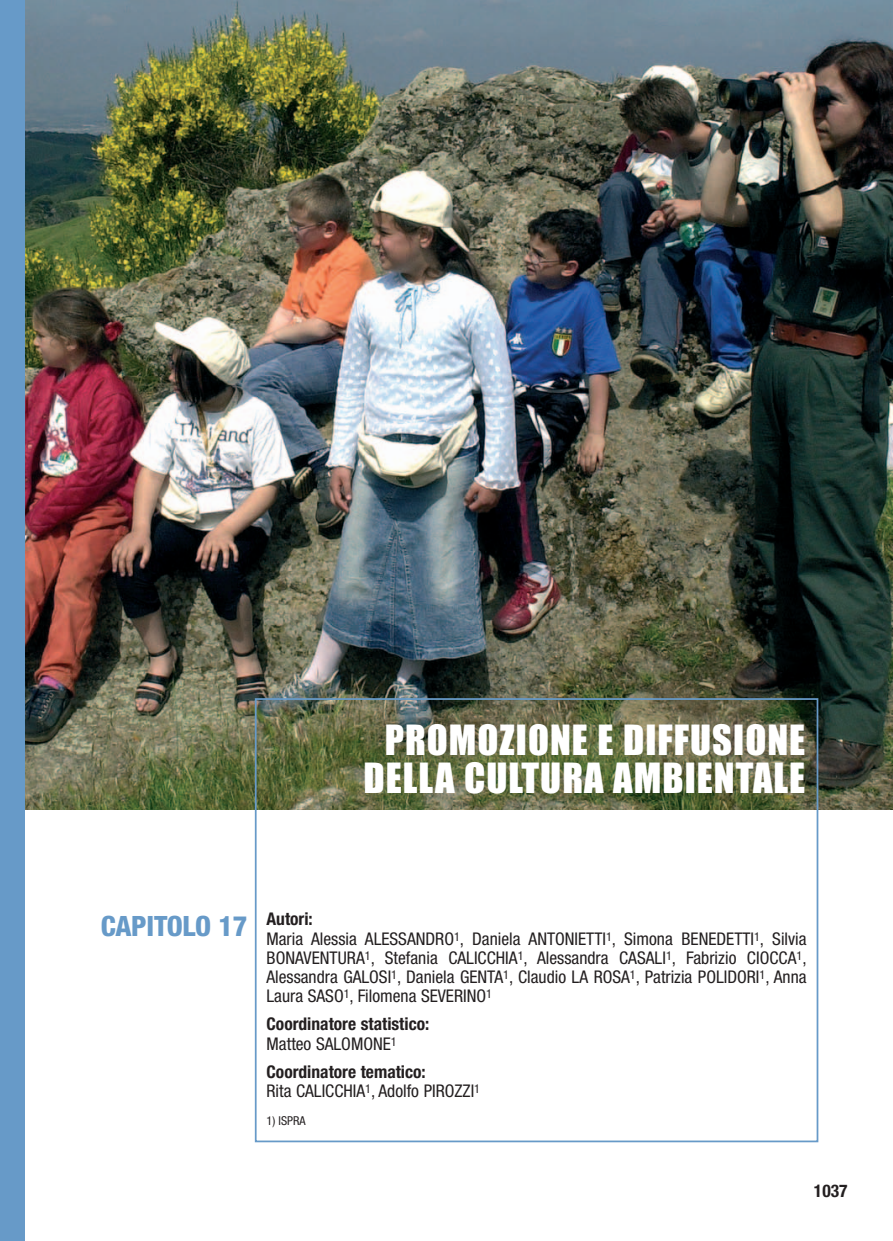
<style>
.page{position:relative;width:893px;height:1241px;background:#fff}
.page>*{position:absolute;margin:0;border:0;box-sizing:border-box;transform-origin:0 0}
.t1{font:38.5px/38.5px "Impact";letter-spacing:.025em;color:#fff;text-align:center}
.t2{font:800 condensed 28px "Helvetica Neue";letter-spacing:-.01em;color:#679ac8}
.t3{font:condensed 17.5px/19.2px "Helvetica Neue";color:#231f20}
.t4{font:700 condensed 17.5px/19.2px "Helvetica Neue";color:#231f20}
.t5{font:condensed 12.25px "Helvetica Neue";color:#231f20}
.s1{font-weight:700}
.s2{font-weight:400}
</style>
<div class="page">
<img style="left:25px;top:1px;width:868px;height:808px">
<div style="left:255px;top:698px;width:563px;height:444px;border:2px solid #679ac8"></div>
<div style="left:0;top:1px;width:25px;height:1239px;background:#679ac8"></div>
<h1 class="t1" style="left:363px;top:723px;width:443px">PROMOZIONE E DIFFUSIONE<br>DELLA CULTURA AMBIENTALE</h1>
<h2 class="t2" style="left:101px;top:915px;width:148px">CAPITOLO 17</h2>
<p class="t3" style="left:267px;top:910px;width:541px"><span class="s1">Autori:<br></span>Maria Alessia ALESSANDRO<sup>1</sup>, Daniela ANTONIETTI<sup>1</sup>, Simona BENEDETTI<sup>1</sup>, Silvia BONAVENTURA<sup>1</sup>, Stefania CALICCHIA<sup>1</sup>, Alessandra CASALI<sup>1</sup>, Fabrizio CIOCCA<sup>1</sup>, Alessandra GALOSI<sup>1</sup>, Daniela GENTA<sup>1</sup>, Claudio LA ROSA<sup>1</sup>, Patrizia POLIDORI<sup>1</sup>, Anna Laura SASO<sup>1</sup>, Filomena SEVERINO<sup>1</sup></p>
<p class="t4" style="left:267px;top:1015px;width:164px">Coordinatore statistico:<br><span class="s2">Matteo SALOMONE</span><sup>1</sup></p>
<p class="t3" style="left:267px;top:1063px;width:215px"><span class="s1">Coordinatore tematico:<br></span>Rita CALICCHIA<sup>1</sup>, Adolfo PIROZZI<sup>1</sup></p>
<p class="t5" style="left:267px;top:1116px;width:41px">1) ISPRA</p>
<p class="t4" style="left:814px;top:1182px;width:35px">1037</p>
</div>
